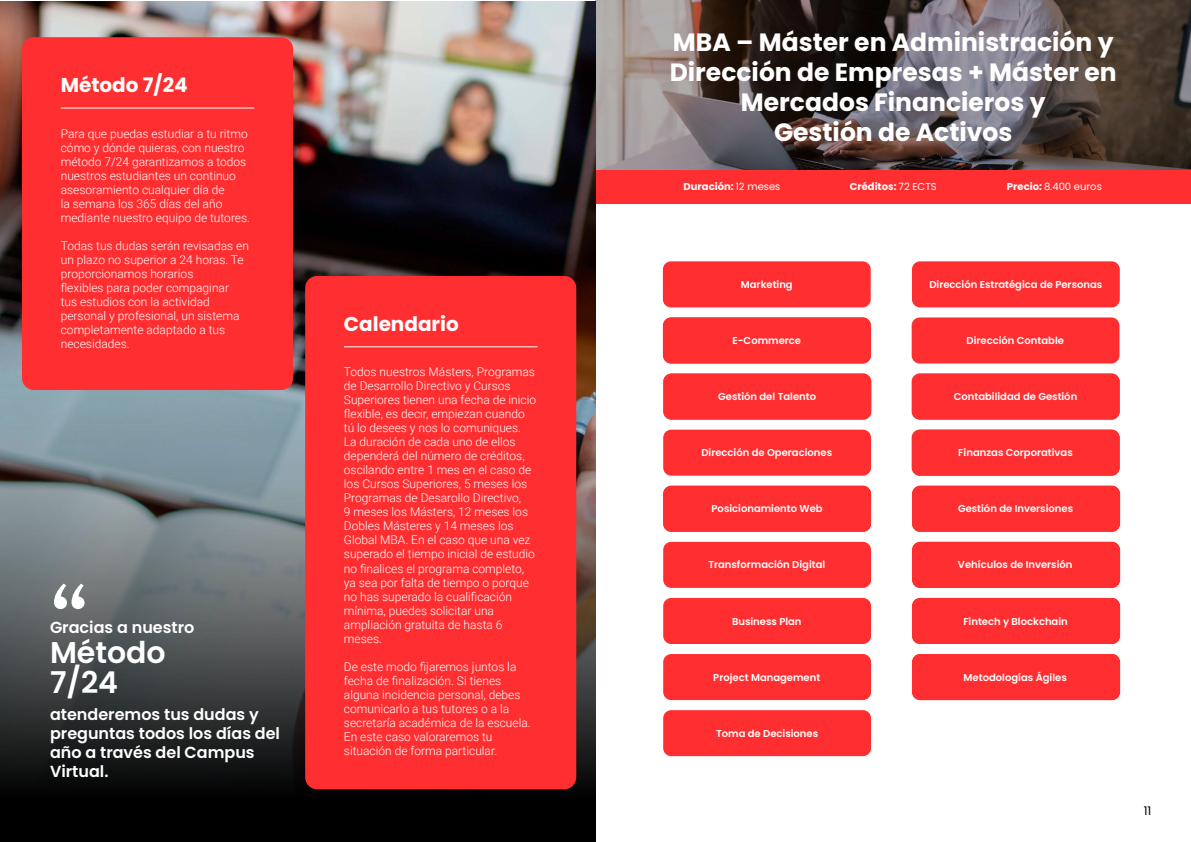
<style>
.page{position:relative;width:1191px;height:842px;background:#fff}
.page>*{position:absolute;margin:0;border:0;box-sizing:border-box;transform-origin:0 0}
.t1{font:100px "JUST Sans";color:#fff}
.t2{font:600 30px/30px "Poppins";color:#fff}
.t3{font:700 25px/30px "Poppins";color:#fff;text-align:center}
.t4{font:700 20px "Poppins";color:#fff}
.t5{font:600 16px/19.2px "Poppins";color:#fff}
.t6{font:300 12px/14px "Roboto";color:#fff}
.t7{font:12px "Poppins";color:#000}
.t8{font:600 10px "Poppins";color:#fff}
.t9{font:700 10px "Poppins";color:#fff}
.t10{font:10px "Poppins";color:#fff}
.s1{font-weight:400}
.s2{font-weight:700}
</style>
<div class="page">
<svg style="left:596px;top:0;width:595px;height:170px;background:#5b5251"></svg>
<div style="left:596px;top:170px;width:595px;height:33px;background:#ff2f31"></div>
<div style="left:663px;top:261px;width:207px;height:46px;background:#ff2f31;border-radius:8px"></div>
<div style="left:663px;top:317px;width:208px;height:46px;background:#ff2f31;border-radius:8px"></div>
<div style="left:663px;top:710px;width:208px;height:46px;background:#ff2f31;border-radius:8px"></div>
<div style="left:663px;top:430px;width:208px;height:46px;background:#ff2f31;border-radius:8px"></div>
<div style="left:663px;top:542px;width:208px;height:46px;background:#ff2f31;border-radius:8px"></div>
<div style="left:663px;top:598px;width:208px;height:46px;background:#ff2f31;border-radius:8px"></div>
<div style="left:663px;top:654px;width:208px;height:46px;background:#ff2f31;border-radius:8px"></div>
<div style="left:663px;top:486px;width:208px;height:46px;background:#ff2f31;border-radius:8px"></div>
<img style="left:0;top:1px;width:595px;height:253px">
<svg style="left:0;top:254px;width:595px;height:588px;background:#484d4f"></svg>
<div style="left:22px;top:37px;width:271px;height:353px;background:#ff2f31;border-radius:12px"></div>
<div style="left:305px;top:276px;width:271px;height:513px;background:#ff2f31;border-radius:12px"></div>
<hr style="left:61px;top:108px;width:193px;height:1px;background:#fff">
<hr style="left:344px;top:346px;width:193px;height:1px;background:#fff">
<div style="left:663px;top:374px;width:208px;height:46px;background:#ff2f31;border-radius:8px"></div>
<div style="left:912px;top:261px;width:207px;height:46px;background:#ff2f31;border-radius:8px"></div>
<div style="left:911px;top:317px;width:208px;height:46px;background:#ff2f31;border-radius:8px"></div>
<div style="left:912px;top:374px;width:207px;height:46px;background:#ff2f31;border-radius:8px"></div>
<div style="left:912px;top:430px;width:207px;height:46px;background:#ff2f31;border-radius:8px"></div>
<div style="left:912px;top:486px;width:208px;height:46px;background:#ff2f31;border-radius:8px"></div>
<div style="left:912px;top:542px;width:208px;height:46px;background:#ff2f31;border-radius:8px"></div>
<div style="left:912px;top:598px;width:208px;height:46px;background:#ff2f31;border-radius:8px"></div>
<div style="left:912px;top:654px;width:208px;height:46px;background:#ff2f31;border-radius:8px"></div>
<h3 class="t4" style="left:61px;top:73px;width:128px">Método 7/24</h3>
<p class="t6" style="left:61px;top:126px;width:191px">Para que puedas estudiar a tu ritmo cómo y dónde quieras, con nuestro método 7/24 garantizamos a todos nuestros estudiantes un continuo asesoramiento cualquier día de<br>la semana los 365 días del año mediante nuestro equipo de tutores.</p>
<p class="t6" style="left:61px;top:238px;width:190px">Todas tus dudas serán revisadas en un plazo no superior a 24 horas. Te proporcionamos horarios<br>flexibles para poder compaginar<br>tus estudios con la actividad personal y profesional, un sistema completamente adaptado a tus necesidades.</p>
<h1 class="t1" style="left:50px;top:558px;width:40px">“</h1>
<h3 class="t5" style="left:50px;top:618px;width:146px">Gracias a nuestro</h3>
<h2 class="t2" style="left:50px;top:637px;width:117px">Método<br>7/24</h2>
<h3 class="t5" style="left:50px;top:704px;width:231px">atenderemos tus dudas y preguntas todos los días del año a través del Campus<br>Virtual.</h3>
<h3 class="t4" style="left:344px;top:312px;width:116px">Calendario</h3>
<p class="t6" style="left:344px;top:365px;width:194px">Todos nuestros Másters, Programas de Desarrollo Directivo y Cursos<br>Superiores tienen una fecha de inicio flexible, es decir, empiezan cuando tú lo desees y nos lo comuniques.<br>La duración de cada uno de ellos dependerá del número de créditos, oscilando entre 1 mes en el caso de los Cursos Superiores, 5 meses los<br>Programas de Desarollo Directivo,<br>9 meses los Másters, 12 meses los<br>Dobles Másteres y 14 meses los<br>Global MBA. En el caso que una vez superado el tiempo inicial de estudio no finalices el programa completo, ya sea por falta de tiempo o porque no has superado la cualificación mínima, puedes solicitar una ampliación gratuita de hasta 6 meses.</p>
<p class="t6" style="left:344px;top:659px;width:188px">De este modo fijaremos juntos la fecha de finalización. Si tienes alguna incidencia personal, debes comunicarlo a tus tutores o a la secretaría académica de la escuela.<br>En este caso valoraremos tu situación de forma particular.</p>
<h3 class="t3" style="left:669px;top:28px;width:448px">MBA – Máster en Administración y<br>Dirección de Empresas + Máster en<br>Mercados Financieros y<br>Gestión de Activos</h3>
<p class="t9" style="left:683px;top:181px;width:98px">Duración: <span class="s1">12 meses</span></p>
<p class="t9" style="left:850px;top:181px;width:88px">Créditos: <span class="s1">72 ECTS</span></p>
<p class="t10" style="left:1007px;top:181px;width:96px"><span class="s2">Precio:</span> 8.400 euros</p>
<p class="t8" style="left:741px;top:279px;width:53px">Marketing</p>
<p class="t8" style="left:929px;top:279px;width:174px">Dirección Estratégica de Personas</p>
<p class="t8" style="left:732px;top:335px;width:70px">E-Commerce</p>
<p class="t8" style="left:966px;top:335px;width:99px">Dirección Contable</p>
<p class="t8" style="left:718px;top:391px;width:99px">Gestión del Talento</p>
<p class="t8" style="left:953px;top:391px;width:125px">Contabilidad de Gestión</p>
<p class="t8" style="left:701px;top:447px;width:132px">Dirección de Operaciones</p>
<p class="t8" style="left:958px;top:447px;width:116px">Finanzas Corporativas</p>
<p class="t8" style="left:711px;top:503px;width:113px">Posicionamiento Web</p>
<p class="t8" style="left:958px;top:503px;width:117px">Gestión de Inversiones</p>
<p class="t8" style="left:708px;top:559px;width:118px">Transformación Digital</p>
<p class="t8" style="left:958px;top:559px;width:116px">Vehículos de Inversión</p>
<p class="t8" style="left:732px;top:615px;width:71px">Business Plan</p>
<p class="t8" style="left:963px;top:615px;width:106px">Fintech y Blockchain</p>
<p class="t8" style="left:713px;top:671px;width:108px">Project Management</p>
<p class="t8" style="left:963px;top:671px;width:105px">Metodologías Ágiles</p>
<p class="t8" style="left:716px;top:727px;width:104px">Toma de Decisiones</p>
<p class="t7" style="left:1143px;top:803px;width:9px">11</p>
</div>
